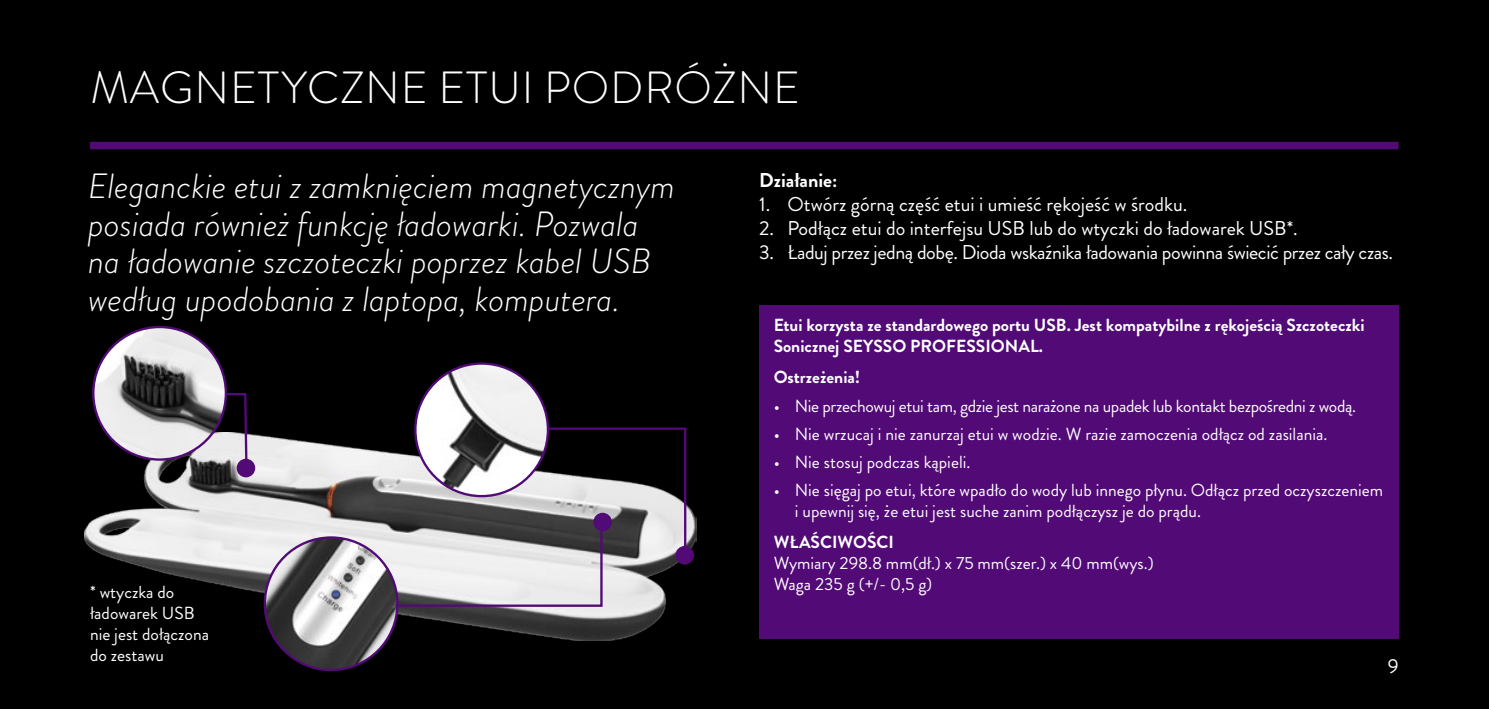
<style>
.page{position:relative;width:1489px;height:709px;background:#fff}
.page>*{position:absolute;margin:0;border:0;box-sizing:border-box;transform-origin:0 0}
.t1{font:300 45px "Brandon Grotesque";letter-spacing:.02em;color:#fff}
.t2{font:italic 300 35px/37.5px "Brandon Grotesque";color:#fff}
.t3{font:20px "Brandon Grotesque";color:#fff}
.t4{font:20px "Brandon Grotesque";letter-spacing:-.02em;color:#fff}
.t5{font:700 20px "Brandon Grotesque";color:#fff}
.t6{font:17.5px/21px "Brandon Grotesque";color:#fff}
.t7{font:700 17.5px/21px "Brandon Grotesque";color:#fff}
.t8{font:17.5px "Brandon Grotesque";letter-spacing:-.02em;color:#fff}
</style>
<div class="page">
<div style="left:0;top:0;width:1488px;height:709px;background:#000"></div>
<div style="left:90px;top:142px;width:1308px;height:7px;background:#520a76"></div>
<div style="left:759px;top:305px;width:639px;height:333px;background:#520a76"></div>
<img style="left:85px;top:432px;width:611px;height:208px">
<img style="left:415px;top:363px;width:133px;height:133px;border-radius:66px">
<img style="left:93px;top:327px;width:133px;height:132px;border-radius:66px">
<img style="left:265px;top:537px;width:132px;height:133px;border-radius:66px">
<div style="left:675px;top:546px;width:19px;height:18px;background:#520a76;border-radius:50%"></div>
<svg style="left:224px;top:392px;width:25px;height:78px"></svg>
<div style="left:237px;top:459px;width:18px;height:18px;background:#520a76;border-radius:50%"></div>
<svg style="left:395px;top:426px;width:292px;height:182px"></svg>
<h1 class="t1" style="left:90px;top:57px;width:711px">MAGNETYCZNE ETUI PODRÓŻNE</h1>
<h2 class="t2" style="left:88px;top:167px;width:588px">Eleganckie etui z zamknięciem magnetycznym posiada również funkcję ładowarki. Pozwala na ładowanie szczoteczki poprzez kabel USB według upodobania z laptopa, komputera.</h2>
<p class="t5" style="left:759px;top:166px;width:80px">Działanie:</p>
<p class="t3" style="left:759px;top:191px;width:429px">1. Otwórz górną część etui i umieść rękojeść w środku.</p>
<p class="t3" style="left:759px;top:215px;width:540px">2. Podłącz etui do interfejsu USB lub do wtyczki do ładowarek USB*.</p>
<p class="t4" style="left:759px;top:239px;width:635px">3. Ładuj przez jedną dobę. Dioda wskaźnika ładowania powinna świecić przez cały czas.</p>
<p class="t7" style="left:773px;top:315px;width:592px">Etui korzysta ze standardowego portu USB. Jest kompatybilne z rękojeścią Szczoteczki<br>Sonicznej SEYSSO PROFESSIONAL.</p>
<p class="t7" style="left:773px;top:367px;width:88px">Ostrzeżenia!</p>
<p class="t8" style="left:773px;top:393px;width:584px">• Nie przechowuj etui tam, gdzie jest narażone na upadek lub kontakt bezpośredni z wodą.</p>
<p class="t6" style="left:773px;top:423px;width:555px">• Nie wrzucaj i nie zanurzaj etui w wodzie. W razie zamoczenia odłącz od zasilania.</p>
<p class="t6" style="left:773px;top:451px;width:198px">• Nie stosuj podczas kąpieli.</p>
<p class="t6" style="left:795px;top:479px;width:589px;text-indent:-21px">• Nie sięgaj po etui, które wpadło do wody lub innego płynu. Odłącz przed oczyszczeniem i upewnij się, że etui jest suche zanim podłączysz je do prądu.</p>
<p class="t7" style="left:773px;top:531px;width:122px">WŁAŚCIWOŚCI</p>
<p class="t6" style="left:773px;top:552px;width:381px">Wymiary 298.8 mm(dł.) x 75 mm(szer.) x 40 mm(wys.)<br>Waga 235 g (+/- 0,5 g)</p>
<p class="t6" style="left:90px;top:581px;width:120px">* wtyczka do ładowarek USB nie jest dołączona do zestawu</p>
<p class="t3" style="left:1387px;top:652px;width:12px">9</p>
</div>
